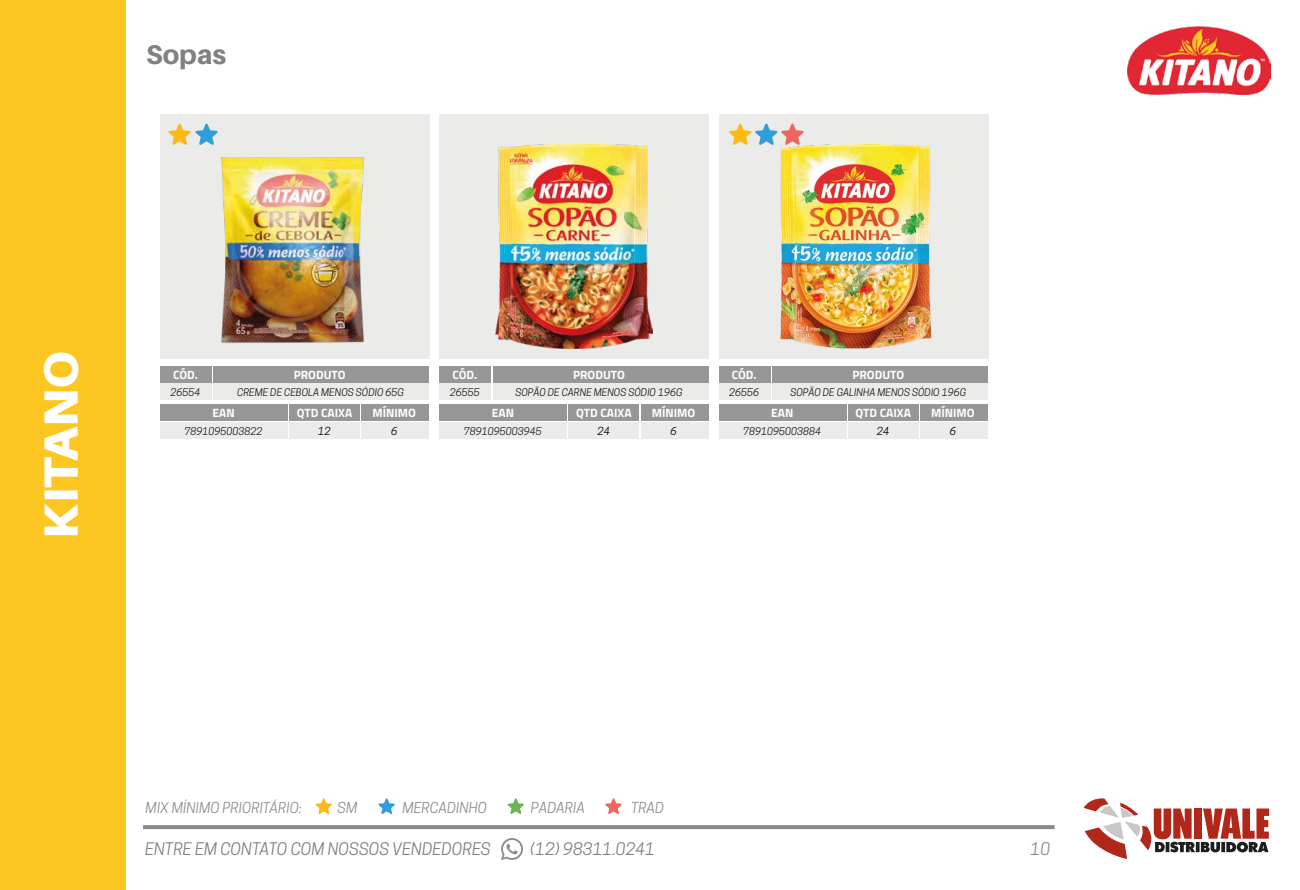
<style>
.page{position:relative;width:1300px;height:890px;background:#fff}
.page>*{position:absolute;margin:0;border:0;box-sizing:border-box;transform-origin:0 0}
.t1{font:900 48px "Aileron";color:#fff}
.t2{font:800 27px "Aileron";color:#818181}
.t3{font:italic 16.3px "Cooper Hewitt";color:#818181}
.t4{font:italic 16.3px "Cooper Hewitt";color:#888a8a}
.t5{font:italic 14.2px "Cooper Hewitt";color:#909090}
.t6{font:700 12px "Titillium Web";color:#fff}
.t7{font:italic 10.5px "Cooper Hewitt";color:#010101}
.t8{font:italic 10px "Cooper Hewitt";color:#1d1d1b}
</style>
<div class="page">
<svg style="left:143px;top:825px;width:912px;height:4px;background:#8c8e8e"></svg>
<div style="left:1194px;top:809px;width:8px;height:30px;background:#b1281a"></div>
<svg style="left:1084px;top:798px;width:111px;height:61px"></svg>
<svg style="left:1196px;top:842px;width:4px;height:10px"></svg>
<svg style="left:1201px;top:809px;width:68px;height:43px"></svg>
<div style="left:0;top:0;width:126px;height:890px;background:#fdc723"></div>
<svg style="left:315px;top:798px;width:17px;height:16px"></svg>
<svg style="left:605px;top:798px;width:17px;height:16px"></svg>
<svg style="left:378px;top:798px;width:17px;height:16px"></svg>
<svg style="left:508px;top:798px;width:16px;height:16px"></svg>
<svg style="left:501px;top:838px;width:22px;height:22px"></svg>
<img style="left:1128px;top:26px;width:142px;height:68px">
<div style="left:160px;top:115px;width:269px;height:244px;background:#ebebea"></div>
<div style="left:440px;top:115px;width:269px;height:244px;background:#ebebea"></div>
<div style="left:719px;top:115px;width:270px;height:244px;background:#ebebea"></div>
<div style="left:719px;top:366px;width:52px;height:16px;background:#979797"></div>
<div style="left:848px;top:405px;width:71px;height:16px;background:#979797"></div>
<div style="left:920px;top:405px;width:68px;height:16px;background:#979797"></div>
<div style="left:719px;top:405px;width:127px;height:16px;background:#979797"></div>
<div style="left:772px;top:366px;width:216px;height:16px;background:#979797"></div>
<div style="left:719px;top:384px;width:52px;height:16px;background:#ebebea"></div>
<div style="left:848px;top:422px;width:71px;height:17px;background:#ebebea"></div>
<div style="left:920px;top:422px;width:68px;height:17px;background:#ebebea"></div>
<div style="left:719px;top:422px;width:127px;height:17px;background:#ebebea"></div>
<div style="left:772px;top:384px;width:216px;height:16px;background:#ebebea"></div>
<div style="left:160px;top:366px;width:52px;height:16px;background:#979797"></div>
<div style="left:289px;top:405px;width:71px;height:16px;background:#979797"></div>
<div style="left:362px;top:405px;width:67px;height:16px;background:#979797"></div>
<div style="left:160px;top:405px;width:128px;height:16px;background:#979797"></div>
<div style="left:213px;top:366px;width:216px;height:16px;background:#979797"></div>
<div style="left:160px;top:384px;width:52px;height:16px;background:#ebebea"></div>
<div style="left:289px;top:422px;width:71px;height:17px;background:#ebebea"></div>
<div style="left:362px;top:422px;width:67px;height:17px;background:#ebebea"></div>
<div style="left:160px;top:422px;width:128px;height:17px;background:#ebebea"></div>
<div style="left:213px;top:384px;width:216px;height:16px;background:#ebebea"></div>
<div style="left:440px;top:366px;width:51px;height:16px;background:#979797"></div>
<div style="left:568px;top:405px;width:71px;height:16px;background:#979797"></div>
<div style="left:641px;top:405px;width:67px;height:16px;background:#979797"></div>
<div style="left:439px;top:405px;width:128px;height:16px;background:#979797"></div>
<div style="left:493px;top:366px;width:215px;height:16px;background:#979797"></div>
<div style="left:440px;top:384px;width:51px;height:16px;background:#ebebea"></div>
<div style="left:568px;top:422px;width:71px;height:17px;background:#ebebea"></div>
<div style="left:641px;top:422px;width:67px;height:17px;background:#ebebea"></div>
<div style="left:439px;top:422px;width:128px;height:17px;background:#ebebea"></div>
<div style="left:493px;top:384px;width:215px;height:16px;background:#ebebea"></div>
<svg style="left:169px;top:124px;width:49px;height:21px"></svg>
<img style="left:495px;top:145px;width:158px;height:203px">
<img style="left:781px;top:145px;width:150px;height:203px">
<img style="left:221px;top:157px;width:143px;height:186px">
<svg style="left:729px;top:124px;width:75px;height:21px"></svg>
<h2 class="t2" style="left:146px;top:40px;width:82px">Sopas</h2>
<h1 class="t1" style="left:33px;top:539px;width:189px;rotate:-90deg">KITANO</h1>
<p class="t6" style="left:173px;top:366px;width:26px">CÓD.</p>
<p class="t6" style="left:294px;top:365px;width:53px">PRODUTO</p>
<p class="t6" style="left:212px;top:404px;width:24px">EAN</p>
<p class="t6" style="left:297px;top:404px;width:57px">QTD CAIXA</p>
<p class="t6" style="left:372px;top:404px;width:45px">MÍNIMO</p>
<p class="t8" style="left:171px;top:387px;width:31px">26554</p>
<p class="t8" style="left:237px;top:387px;width:168px">CREME DE CEBOLA MENOS SÓDIO 65G</p>
<p class="t8" style="left:185px;top:425px;width:79px">7891095003822</p>
<p class="t7" style="left:318px;top:425px;width:14px">12</p>
<p class="t7" style="left:391px;top:425px;width:8px">6</p>
<p class="t6" style="left:452px;top:366px;width:26px">CÓD.</p>
<p class="t6" style="left:573px;top:365px;width:53px">PRODUTO</p>
<p class="t6" style="left:492px;top:404px;width:24px">EAN</p>
<p class="t6" style="left:576px;top:404px;width:57px">QTD CAIXA</p>
<p class="t6" style="left:652px;top:404px;width:45px">MÍNIMO</p>
<p class="t8" style="left:450px;top:387px;width:31px">26555</p>
<p class="t8" style="left:515px;top:387px;width:169px">SOPÃO DE CARNE MENOS SÓDIO 196G</p>
<p class="t8" style="left:464px;top:425px;width:79px">7891095003945</p>
<p class="t7" style="left:598px;top:425px;width:14px">24</p>
<p class="t7" style="left:670px;top:425px;width:8px">6</p>
<p class="t6" style="left:732px;top:366px;width:26px">CÓD.</p>
<p class="t6" style="left:852px;top:365px;width:53px">PRODUTO</p>
<p class="t6" style="left:771px;top:404px;width:24px">EAN</p>
<p class="t6" style="left:855px;top:404px;width:57px">QTD CAIXA</p>
<p class="t6" style="left:931px;top:404px;width:45px">MÍNIMO</p>
<p class="t8" style="left:729px;top:387px;width:31px">26556</p>
<p class="t8" style="left:790px;top:387px;width:177px">SOPÃO DE GALINHA MENOS SÓDIO 196G</p>
<p class="t8" style="left:743px;top:425px;width:79px">7891095003884</p>
<p class="t7" style="left:877px;top:425px;width:14px">24</p>
<p class="t7" style="left:950px;top:425px;width:8px">6</p>
<h3 class="t5" style="left:146px;top:799px;width:158px">MIX MÍNIMO PRIORITÁRIO:</h3>
<h3 class="t5" style="left:337px;top:799px;width:21px">SM</h3>
<h3 class="t5" style="left:402px;top:799px;width:86px">MERCADINHO</h3>
<h3 class="t5" style="left:531px;top:799px;width:56px">PADARIA</h3>
<h3 class="t5" style="left:631px;top:799px;width:35px">TRAD</h3>
<h3 class="t3" style="left:145px;top:839px;width:347px">ENTRE EM CONTATO COM NOSSOS VENDEDORES</h3>
<h3 class="t3" style="left:530px;top:839px;width:127px">(12) 98311.0241</h3>
<h3 class="t4" style="left:1031px;top:839px;width:21px">10</h3>
</div>
